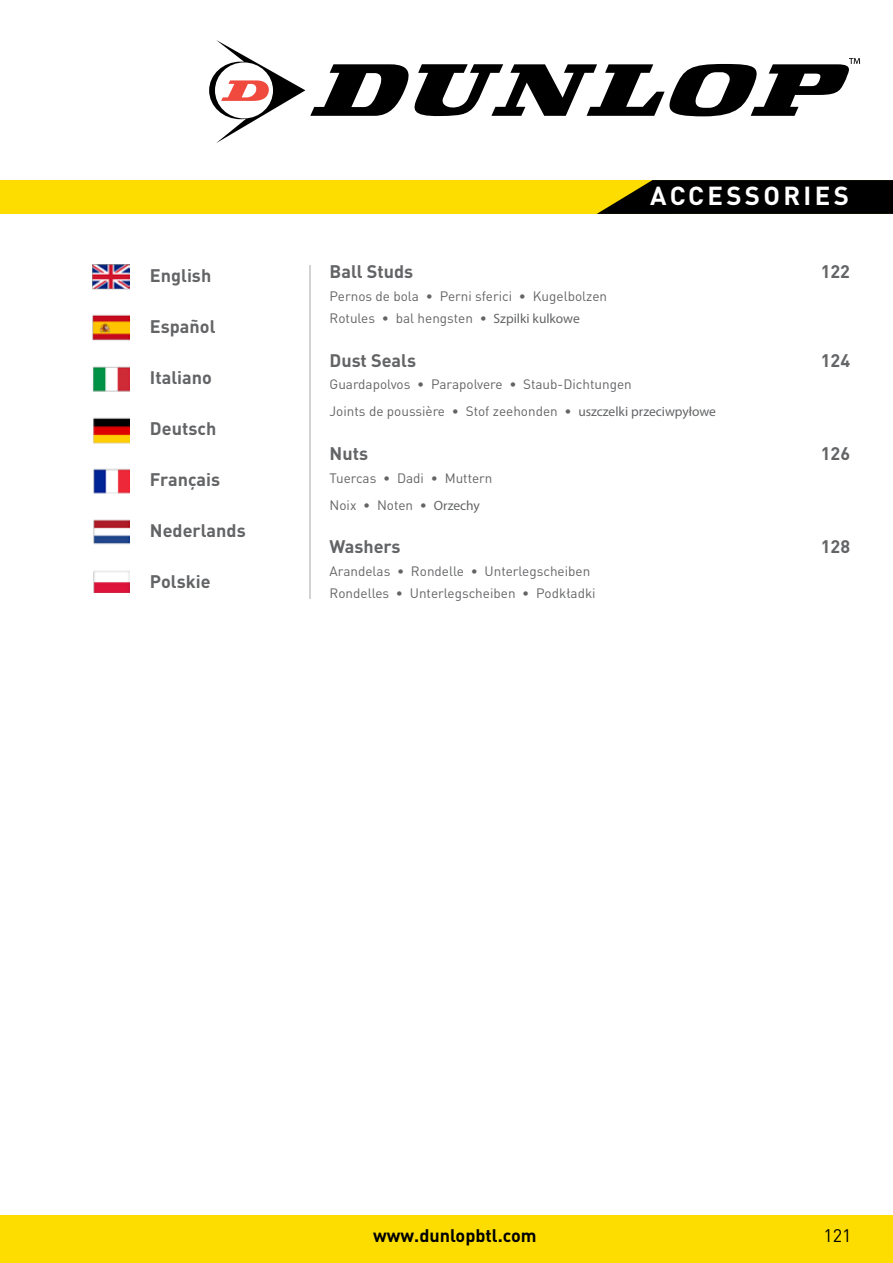
<style>
.page{position:relative;width:893px;height:1263px;background:#fff}
.page>*{position:absolute;margin:0;border:0;box-sizing:border-box;transform-origin:0 0}
.t1{font:700 25.8px "DINOT";letter-spacing:.13em;color:#fff}
.t2{font:700 18px "DINOT";color:#636466}
.t3{font:700 18px "DINOT";color:#000}
.t4{font:18px "DINOT";color:#000}
.t5{font:13.5px/22.5px "DINOT";color:#636466}
.s1{font-family:"Myriad Pro"}
</style>
<div class="page">
<div style="left:0;top:180px;width:888px;height:34px;background:#fddd00"></div>
<svg style="left:597px;top:180px;width:296px;height:34px;background:#181500"></svg>
<svg style="left:209px;top:40px;width:651px;height:103px"></svg>
<div style="left:0;top:1215px;width:893px;height:48px;background:#fddd00"></div>
<hr style="left:310px;top:265px;width:1px;height:333px;background:#d1d3d4">
<img style="left:93px;top:265px;width:37px;height:327px">
<h2 class="t2" style="left:150px;top:263px;width:63px">English</h2>
<h2 class="t2" style="left:150px;top:314px;width:67px">Español</h2>
<h2 class="t2" style="left:150px;top:365px;width:63px">Italiano</h2>
<h2 class="t2" style="left:150px;top:416px;width:68px">Deutsch</h2>
<h2 class="t2" style="left:150px;top:467px;width:72px">Français</h2>
<h2 class="t2" style="left:150px;top:518px;width:97px">Nederlands</h2>
<h2 class="t2" style="left:150px;top:569px;width:62px">Polskie</h2>
<h1 class="t1" style="left:650px;top:178px;width:200px">ACCESSORIES</h1>
<h2 class="t2" style="left:330px;top:260px;width:85px">Ball Studs</h2>
<h2 class="t2" style="left:821px;top:260px;width:31px">122</h2>
<p class="t5" style="left:330px;top:284px;width:279px">Pernos de bola • Perni sferici • Kugelbolzen<br>Rotules • bal hengsten • <span class="s1">Szpilki kulkowe</span></p>
<h2 class="t2" style="left:330px;top:348px;width:88px">Dust Seals</h2>
<h2 class="t2" style="left:821px;top:348px;width:31px">124</h2>
<p class="t5" style="left:330px;top:371px;width:388px;line-height:27px">Guardapolvos • Parapolvere • Staub-Dichtungen<br>Joints de poussière • Stof zeehonden • <span class="s1">uszczelki przeciwpyłowe</span></p>
<h2 class="t2" style="left:330px;top:441px;width:40px">Nuts</h2>
<h2 class="t2" style="left:821px;top:441px;width:31px">126</h2>
<p class="t5" style="left:330px;top:464px;width:164px;line-height:27px">Tuercas • Dadi • Muttern<br>Noix • Noten • <span class="s1">Orzechy</span></p>
<h2 class="t2" style="left:330px;top:534px;width:73px">Washers</h2>
<h2 class="t2" style="left:821px;top:534px;width:31px">128</h2>
<p class="t5" style="left:330px;top:559px;width:268px">Arandelas • Rondelle • Unterlegscheiben<br>Rondelles • Unterlegscheiben • Podkładki</p>
<h2 class="t3" style="left:377px;top:1223px;width:159px">www.dunloppt.com</h2>
<h2 class="t4" style="left:823px;top:1223px;width:30px">121</h2>
<h2 class="t3" style="left:373px;top:1223px;width:165px">www.dunlopbtl.com</h2>
</div>
